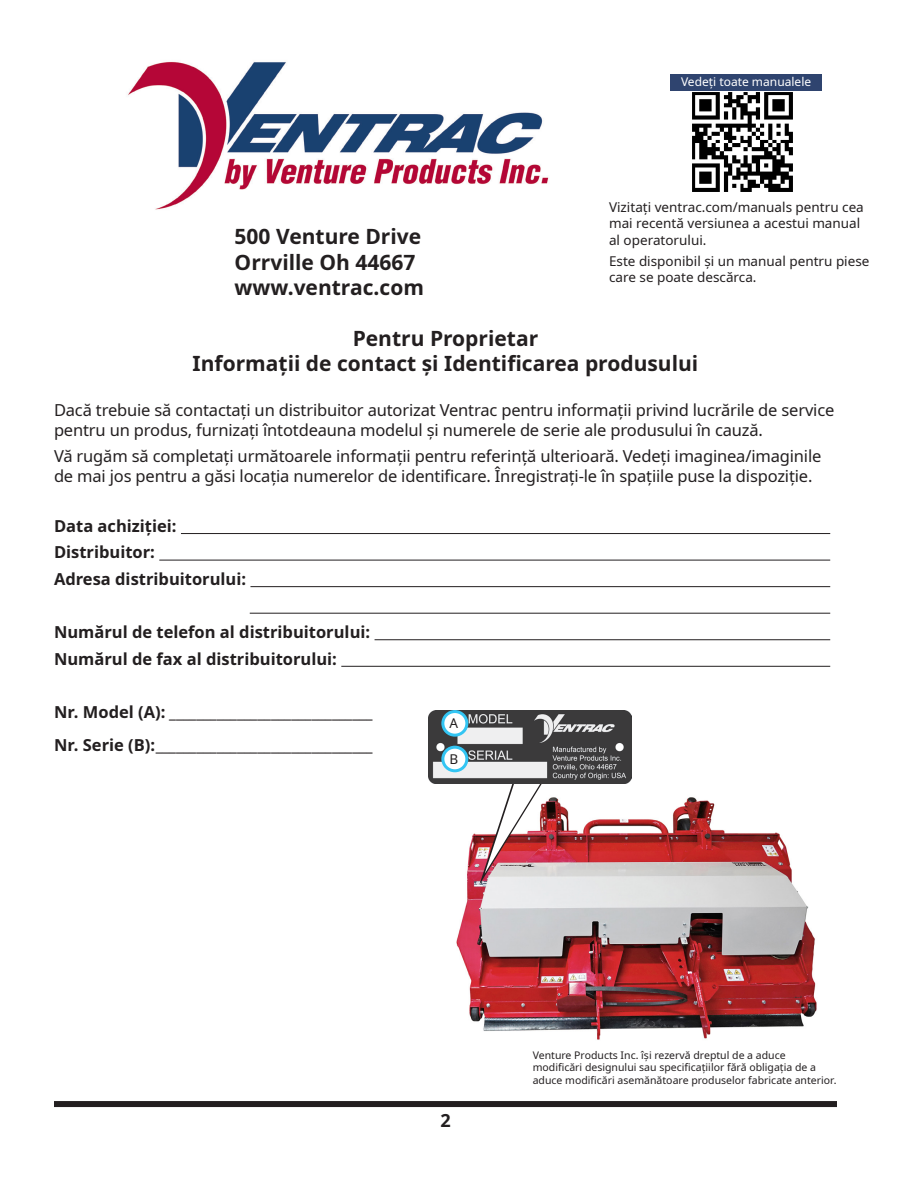
<style>
.page{position:relative;width:918px;height:1188px;background:#fff}
.page>*{position:absolute;margin:0;border:0;box-sizing:border-box;transform-origin:0 0}
.t1{font:700 21px/25.2px "Noto Sans";color:#231f20;text-align:center}
.t2{font:700 18px "Noto Sans";color:#231f20}
.t3{font:16.5px/19.8px "Noto Sans";letter-spacing:-.01em;color:#231f20}
.t4{font:700 16.5px/26.5px "Noto Sans";color:#231f20}
.t5{font:13.5px/16.2px "Noto Sans";color:#231f20}
.t6{font:12px "Noto Sans";color:#fff}
.t7{font:10.5px/12.6px "Noto Sans";color:#231f20}
</style>
<div class="page">
<div style="left:54px;top:1101px;width:783px;height:6px;background:#231f20"></div>
<hr style="left:181px;top:533px;width:649px;height:1px;background:#231f20">
<hr style="left:159px;top:560px;width:671px;height:1px;background:#231f20">
<hr style="left:250px;top:586px;width:580px;height:1px;background:#231f20">
<hr style="left:250px;top:613px;width:580px;height:1px;background:#231f20">
<hr style="left:375px;top:639px;width:455px;height:1px;background:#231f20">
<hr style="left:341px;top:666px;width:489px;height:1px;background:#231f20">
<img style="left:128px;top:62px;width:421px;height:148px">
<img style="left:692px;top:92px;width:101px;height:100px">
<div style="left:670px;top:74px;width:152px;height:17px;background:#2f446f"></div>
<img style="left:456px;top:797px;width:361px;height:243px">
<svg style="left:477px;top:612px;width:138px;height:278px"></svg>
<img style="left:429px;top:710px;width:202px;height:73px">
<div style="left:443px;top:712px;width:24px;height:23px;background:#fff;border-radius:50%"></div>
<div style="left:441px;top:710px;width:27px;height:27px;border:3px solid #33c5f3;border-radius:50%"></div>
<div style="left:443px;top:747px;width:24px;height:24px;background:#fff;border-radius:50%"></div>
<div style="left:441px;top:746px;width:27px;height:26px;border:3px solid #33c5f3;border-radius:50%"></div>
<p class="t1" style="left:235px;top:225px;width:191px;text-align:left">500 Venture Drive<br>Orrville Oh 44667 www.ventrac.com</p>
<p class="t6" style="left:681px;top:73px;width:132px">Vedeți toate manualele</p>
<p class="t5" style="left:609px;top:199px;width:256px">Vizitați ventrac.com/manuals pentru cea mai recentă versiunea a acestui manual al operatorului.</p>
<p class="t5" style="left:609px;top:253px;width:262px">Este disponibil și un manual pentru piese care se poate descărca.</p>
<p class="t1" style="left:193px;top:326px;width:507px">Pentru Proprietar<br>Informații de contact și Identificarea produsului</p>
<p class="t3" style="left:54px;top:400px;width:782px">Dacă trebuie să contactați un distribuitor autorizat Ventrac pentru informații privind lucrările de service pentru un produs, furnizați întotdeauna modelul și numerele de serie ale produsului în cauză.</p>
<p class="t3" style="left:54px;top:447px;width:769px">Vă rugăm să completați următoarele informații pentru referință ulterioară. Vedeți imaginea/imaginile de mai jos pentru a găsi locația numerelor de identificare. Înregistrați-le în spațiile puse la dispoziție.</p>
<p class="t4" style="left:54px;top:513px;width:194px">Data achiziției:<br>Distribuitor:<br>Adresa distribuitorului:</p>
<p class="t4" style="left:54px;top:619px;width:318px">Numărul de telefon al distribuitorului:<br>Numărul de fax al distribuitorului:</p>
<p class="t4" style="left:54px;top:696px;width:320px;line-height:33.3px">Nr. Model (A): ______________________________<br>Nr. Serie (B):________________________________</p>
<p class="t5" style="left:450px;top:715px;width:10px">A</p>
<p class="t5" style="left:450px;top:751px;width:10px">B</p>
<p class="t2" style="left:440px;top:1108px;width:12px">2</p>
<p class="t7" style="left:533px;top:1049px;width:305px">Venture Products Inc. își rezervă dreptul de a aduce modificări designului sau specificațiilor fără obligația de a aduce modificări asemănătoare produselor fabricate anterior.</p>
</div>
